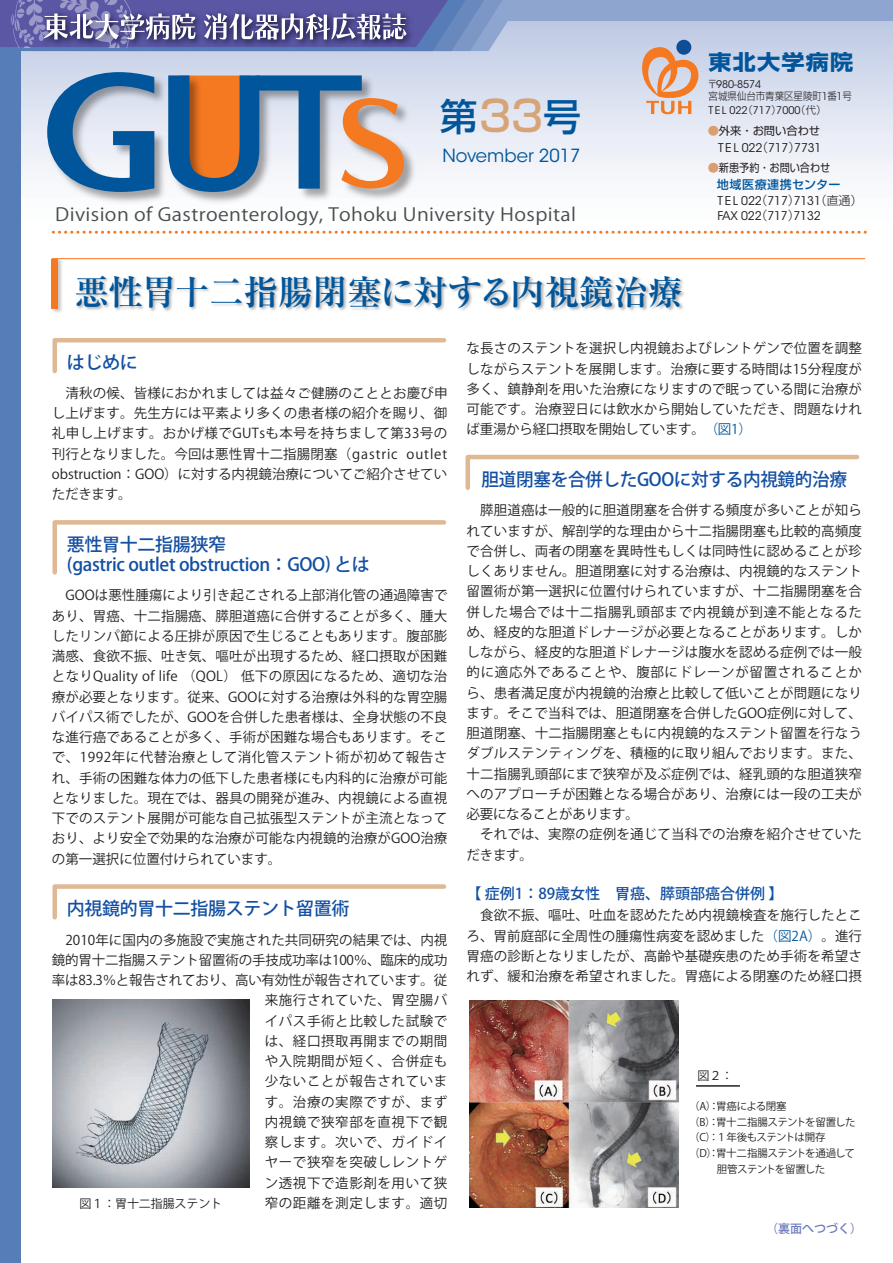
<style>
.page{position:relative;width:893px;height:1263px;background:#fff}
.page>*{position:absolute;margin:0;border:0;box-sizing:border-box;transform-origin:0 0}
.t1{font:500 42.15px "Shin Go Pro";color:#d6a476}
.t2{font:500 37.8px "Shin Go Pro";color:#01569b}
.t3{font:700 34.5px "Ryumin Pro";color:#01569b}
.t4{font:700 21px "Shin Go Pro";letter-spacing:.05em;color:#01569b;scale:1.1 1}
.t5{font:500 18px/20.2px "Koz Go Pro";letter-spacing:-.02em;color:#134fa2}
.t6{font:18px "Koz Go Pro";letter-spacing:.02em;color:#4b4c4d;scale:1.1 1}
.t7{font:18px "ITC Avant Garde Std";color:#01569b}
.t8{font:500 15px "Koz Go Pro";color:#134fa2}
.t9{font:13.5px/20.2px "Koz Go Pro";letter-spacing:.01em;color:#231f20;text-align:justify}
.t10{font:13.5px/20.2px "Koz Go Pro";letter-spacing:.045em;color:#231f20;text-align:right}
.t11{font:13.5px "Koz Go Pro";letter-spacing:.05em;color:#231f20}
.t12{font:13.5px "Koz Go Pro";letter-spacing:-.02em;color:#231f20}
.t13{font:12px "ITC Avant Garde Std";letter-spacing:-.01em;color:#231f20}
.t14{font:12px "Koz Go Pro";letter-spacing:-.01em;color:#231f20}
.t15{font:500 12px/16.5px "Shin Go Pro";letter-spacing:.05em;color:#01569b}
.t16{font:500 12px "Koz Go Pro";color:#697abb}
.t17{font:11.25px "Shin Go Pro";color:#231f20;scale:.9 1}
.t18{font:11.25px "Shin Go Pro";color:#231f20}
.t19{font:10.5px/15.8px "Koz Go Pro";letter-spacing:-.05em;color:#231f20}
.t20{font:300 10.5px/12.6px "Shin Go Pro";color:#231f20}
.t21{font:10.5px "ITC Avant Garde Std";color:#231f20}
.s1{font-family:"ITC Avant Garde Std";font-weight:400}
.s2{font-family:"Shin Go Pro";font-weight:300}
.s3{color:#dc9e6e}
.s4{font-weight:300;color:#231f20}
.s5{color:#01569b}
</style>
<div class="page">
<div style="left:0;top:0;width:893px;height:242px;background:linear-gradient(to bottom,#bac6e2,#fff)"></div>
<div style="left:276px;top:0;width:617px;height:21px;background:#8ea5cf"></div>
<div style="left:0;top:0;width:20px;height:1263px;background:#567db7"></div>
<img style="left:77px;top:276px;width:607px;height:35px">
<svg style="left:53px;top:231px;width:812px;height:3px"></svg>
<svg style="left:0;top:0;width:521px;height:51px;background:#7277af"></svg>
<img style="left:51px;top:258px;width:13px;height:54px">
<div style="left:52px;top:259px;width:6px;height:50px;background:#f47921"></div>
<img style="left:45px;top:70px;width:374px;height:137px">
<svg style="left:46px;top:71px;width:110px;height:122px;background:#79a1c5"></svg>
<svg style="left:167px;top:74px;width:238px;height:119px;background:#9b989b"></svg>
<svg style="left:52px;top:338px;width:395px;height:36px"></svg>
<svg style="left:52px;top:520px;width:395px;height:55px"></svg>
<svg style="left:52px;top:884px;width:395px;height:36px"></svg>
<svg style="left:465px;top:454px;width:395px;height:36px"></svg>
<hr style="left:52px;top:258px;width:813px;height:1px;background:#f47921">
<img style="left:469px;top:1000px;width:209px;height:208px">
<img style="left:53px;top:1000px;width:196px;height:187px">
<hr style="left:696px;top:1085px;width:44px;height:2px;background:#231f20">
<div style="left:676px;top:40px;width:15px;height:15px;background:#0f4d96;border-radius:50%"></div>
<svg style="left:641px;top:47px;width:58px;height:67px;background:#dcb19a"></svg>
<p class="t2" style="left:440px;top:85px;width:39px">第</p>
<p class="t7" style="left:442px;top:144px;width:140px">November 2017</p>
<p class="t1" style="left:479px;top:82px;width:66px">33</p>
<p class="t2" style="left:543px;top:85px;width:39px">号</p>
<p class="t6" style="left:55px;top:203px;width:475px">Division of Gastroenterology, Tohoku University Hospital</p>
<p class="t3" style="left:74px;top:264px;width:610px">悪性胃十二指腸閉塞に対する内視鏡治療</p>
<p class="t4" style="left:709px;top:46px;width:133px">東北大学病院</p>
<p class="t20" style="left:795px;top:103px;width:33px">（代(</p>
<p class="t20" style="left:707px;top:76px;width:146px">〒<span class="s1">980-8574<br></span>宮城県仙台市青葉区星陵町番<span class="s1">1</span> 号<span class="s1">1</span></p>
<p class="t21" style="left:742px;top:104px;width:41px"><span class="s2">（</span>717<span class="s2">）</span></p>
<p class="t21" style="left:709px;top:104px;width:41px">TEL 022</p>
<p class="t21" style="left:776px;top:104px;width:26px">7000</p>
<p class="t18" style="left:708px;top:122px;width:114px"><span class="s3">●</span>外来・お問い合わせ</p>
<p class="t13" style="left:794px;top:140px;width:29px">7731</p>
<p class="t13" style="left:756px;top:140px;width:46px"><span class="s2">)</span>717<span class="s2">(</span></p>
<p class="t13" style="left:718px;top:140px;width:46px">TEL022</p>
<p class="t17" style="left:708px;top:158px;width:138px"><span class="s3">●</span>新患予約・お問い合わせ</p>
<p class="t15" style="left:815px;top:174px;width:49px;text-indent:-98px">地域医療連携センター<br><span class="s4">（直通(</span></p>
<p class="t13" style="left:756px;top:193px;width:46px"><span class="s2">（</span>717<span class="s2">）</span></p>
<p class="t13" style="left:718px;top:193px;width:46px">TEL022</p>
<p class="t13" style="left:794px;top:193px;width:29px">7131</p>
<p class="t13" style="left:755px;top:208px;width:46px"><span class="s2">)</span>717<span class="s2">(</span></p>
<p class="t13" style="left:718px;top:208px;width:45px">FAX 022</p>
<p class="t13" style="left:793px;top:208px;width:29px">7132</p>
<p class="t5" style="left:67px;top:353px;width:72px">はじめに</p>
<p class="t9" style="left:52px;top:383px;width:397px;text-align:right">清秋の候、皆様におかれましては益々ご健勝のこととお慶び申し上げます。先生方には平素より多くの患者様の紹介を賜り、御礼申し上げます。おかげ様でGUTsも本号を持ちまして第33号のoutlet</p>
<p class="t9" style="left:52px;top:444px;width:397px;text-align:left">刊行となりました。今回は悪性胃十二指腸閉塞（gastric obstruction：GOO）に対する内視鏡治療についてご紹介させていただきます。</p>
<p class="t5" style="left:67px;top:535px;width:304px">悪性胃十二指腸狭窄<br>(gastric outlet obstruction：GOO) とは</p>
<p class="t9" style="left:52px;top:586px;width:397px;text-indent:14px">GOOは悪性腫瘍により引き起こされる上部消化管の通過障害であり、胃癌、十二指腸癌、膵胆道癌に合併することが多く、腫大したリンパ節による圧排が原因で生じることもあります。腹部膨満感、食欲不振、吐き気、嘔吐が出現するため、経口摂取が困難となりQuality of life （QOL）低下の原因になるため、適切な治療が必要となります。従来、GOOに対する治療は外科的な胃空腸バイパス術でしたが、GOOを合併した患者様は、全身状態の不良な進行癌であることが多く、手術が困難な場合もあります。そこで、1992年に代替治療として消化管ステント術が初めて報告され、手術の困難な体力の低下した患者様にも内科的に治療が可能となりました。現在では、器具の開発が進み、内視鏡による直視下でのステント展開が可能な自己拡張型ステントが主流となっており、より安全で効果的な治療が可能な内視鏡的治療がGOO治療の第一選択に位置付けられています。</p>
<p class="t5" style="left:67px;top:899px;width:284px">内視鏡的胃十二指腸ステント留置術</p>
<p class="t10" style="left:52px;top:930px;width:397px">2010年に国内の多施設で実施された共同研究の結果では、内視鏡的胃十二指腸ステント留置術の手技成功率は100％、臨床的成功率は83.3％と報告されており、高い有効性が報告されています。従来施行されていた、胃空腸バ<br>イパス手術と比較した試験で<br>は、経口摂取再開までの期間<br>や入院期間が短く、合併症も<br>少ないことが報告されていま<br>す。治療の実際ですが、まず<br>内視鏡で狭窄部を直視下で観<br>察します。次いで、ガイドイ<br>ヤーで狭窄を突破しレントゲ<br>ン透視下で造影剤を用いて狭<br>窄の距離を測定します。適切</p>
<p class="t14" style="left:80px;top:1196px;width:144px">図１：胃十二指腸ステント</p>
<p class="t9" style="left:467px;top:339px;width:397px">な長さのステントを選択し内視鏡およびレントゲンで位置を調整しながらステントを展開します。治療に要する時間は15分程度が多く、鎮静剤を用いた治療になりますので眠っている間に治療が可能です。治療翌日には飲水から開始していただき、問題なければ重湯から経口摂取を開始しています。<span class="s5">（図 (1</span></p>
<p class="t5" style="left:482px;top:470px;width:367px">胆道閉塞を合併したGOOに対する内視鏡的治療</p>
<p class="t9" style="left:480px;top:501px;width:384px">膵胆道癌は一般的に胆道閉塞を合併する頻度が多いことが知ら</p>
<p class="t9" style="left:467px;top:521px;width:397px">れていますが、解剖学的な理由から十二指腸閉塞も比較的高頻度</p>
<p class="t9" style="left:467px;top:541px;width:397px">で合併し、両者の閉塞を異時性もしくは同時性に認めることが珍</p>
<p class="t9" style="left:467px;top:561px;width:397px">しくありません。胆道閉塞に対する治療は、内視鏡的なステント</p>
<p class="t9" style="left:467px;top:582px;width:397px">留置術が第一選択に位置付けられていますが、十二指腸閉塞を合</p>
<p class="t11" style="left:467px;top:603px;width:397px">併した場合では十二指腸乳頭部まで内視鏡が到達不能となるた</p>
<p class="t9" style="left:467px;top:622px;width:397px">め、経皮的な胆道ドレナージが必要となることがあります。しか</p>
<p class="t9" style="left:467px;top:642px;width:397px">しながら、経皮的な胆道ドレナージは腹水を認める症例では一般</p>
<p class="t11" style="left:467px;top:664px;width:397px">的に適応外であることや、腹部にドレーンが留置されることか</p>
<p class="t9" style="left:467px;top:683px;width:397px">ら、患者満足度が内視鏡的治療と比較して低いことが問題になり</p>
<p class="t9" style="left:467px;top:703px;width:397px">ます。そこで当科では、胆道閉塞を合併したGOO症例に対して、</p>
<p class="t9" style="left:467px;top:723px;width:397px">胆道閉塞、十二指腸閉塞ともに内視鏡的なステント留置を行なう</p>
<p class="t9" style="left:467px;top:744px;width:397px">ダブルステンティングを、積極的に取り組んでおります。また、</p>
<p class="t9" style="left:467px;top:764px;width:397px">十二指腸乳頭部にまで狭窄が及ぶ症例では、経乳頭的な胆道狭窄</p>
<p class="t9" style="left:467px;top:784px;width:397px">へのアプローチが困難となる場合があり、治療には一段の工夫が</p>
<p class="t12" style="left:467px;top:805px;width:174px">必要になることがあります。</p>
<p class="t9" style="left:480px;top:825px;width:384px">それでは、実際の症例を通じて当科での治療を紹介させていた</p>
<p class="t9" style="left:467px;top:845px;width:68px">だきます。</p>
<p class="t8" style="left:467px;top:883px;width:319px">【症例1：89歳女性　胃癌、膵頭部癌合併例【</p>
<p class="t9" style="left:467px;top:906px;width:397px;text-indent:14px">食欲不振、嘔吐、吐血を認めたため内視鏡検査を施行したところ、胃前庭部に全周性の腫瘍性病変を認めました<span class="s5">（図 A2 ）</span>。進行胃癌の診断となりましたが、高齢や基礎疾患のため手術を希望されず、緩和治療を希望されました。胃癌による閉塞のため経口摂</p>
<p class="t14" style="left:697px;top:1068px;width:37px">図２：</p>
<p class="t19" style="left:716px;top:1098px;width:72px">胃癌による閉塞</p>
<p class="t19" style="left:716px;top:1098px;width:141px;text-indent:-27px">（ A ：）<br>胃十二指腸ステントを留置した</p>
<p class="t19" style="left:708px;top:1114px;width:119px;text-indent:-19px">（ ：）B<br>：１年後もステントは開存</p>
<p class="t19" style="left:716px;top:1130px;width:141px;text-indent:-27px">（）C<br>胃十二指腸ステントを通過して</p>
<p class="t19" style="left:717px;top:1145px;width:110px;text-indent:-28px">（ D ：）<br>胆管ステントを留置した</p>
<p class="t16" style="left:766px;top:1221px;width:97px">（裏面へつづく(</p>
</div>
